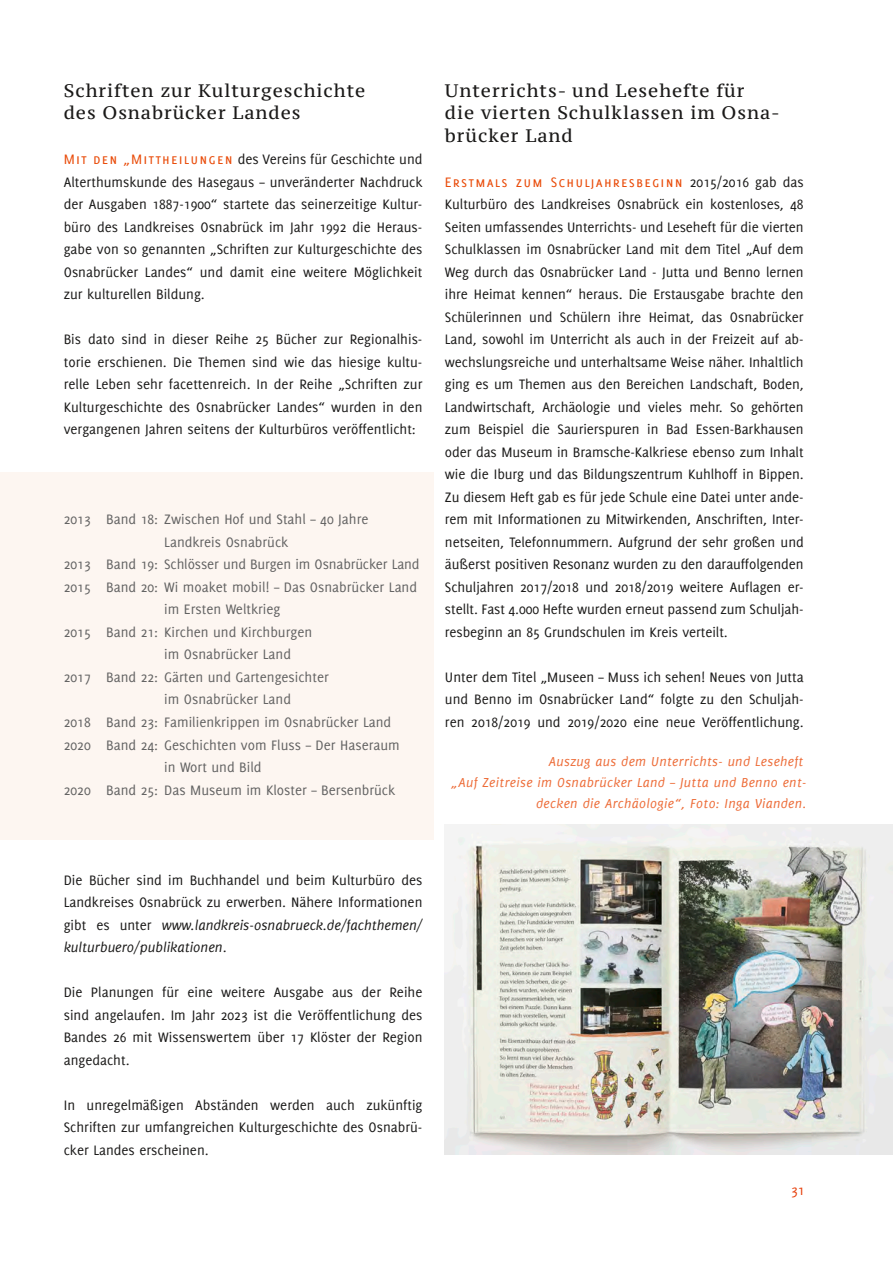
<style>
.page{position:relative;width:893px;height:1263px;background:#fff}
.page>*{position:absolute;margin:0;border:0;box-sizing:border-box;transform-origin:0 0}
.t1{font:18px/22.5px "PT Serif Caption";letter-spacing:.05em;color:#1a1918}
.t2{font:15px/22.5px "Delicious";color:#1a1918;text-align:justify}
.t3{font:15px "Delicious";color:#626262}
.t4{font:15px "Delicious Small Caps";letter-spacing:.075em;color:#e94b09}
.t5{font:15px "Delicious";color:#e63e0a}
.t6{font:italic 14.25px/21px "Delicious";letter-spacing:.025em;color:#ed6c38;text-align:right}
.s1{font-family:"Delicious Small Caps";color:#e94b09}
.s2{font-family:"Delicious";color:#1a1918}
.s3{font-style:italic}
</style>
<div class="page">
<div style="left:0;top:472px;width:434px;height:367px;background:#fdf6f1"></div>
<img style="left:445px;top:824px;width:448px;height:330px">
<p class="t1" style="left:64px;top:79px;width:303px">Schriften zur Kulturgeschichte des Osnabrücker Landes</p>
<p class="t2" style="left:64px;top:148px;width:360px"><span class="s1">Mit den „Mittheilungen</span> des Vereins für Geschichte und Alterthumskunde des Hasegaus – unveränderter Nachdruck der Ausgaben 1887-1900“ startete das seinerzeitige Kultur&shy;büro des Landkreises Osnabrück im Jahr 1992 die Heraus&shy;gabe von so genannten „Schriften zur Kulturgeschichte des Osnabrücker Landes“ und damit eine weitere Möglichkeit zur kulturellen Bildung.</p>
<p class="t2" style="left:64px;top:328px;width:360px">Bis dato sind in dieser Reihe 25 Bücher zur Regionalhis&shy;torie erschienen. Die Themen sind wie das hiesige kultu&shy;relle Leben sehr facettenreich. In der Reihe „Schriften zur Kulturgeschichte des Osnabrücker Landes“ wurden in den vergangenen Jahren seitens der Kulturbüros veröffentlicht:</p>
<p class="t3" style="left:64px;top:511px;width:306px">2013 Band 18: Zwischen Hof und Stahl – 40 Jahre</p>
<p class="t3" style="left:164px;top:534px;width:126px">Landkreis Osnabrück</p>
<p class="t3" style="left:64px;top:556px;width:357px">2013 Band 19: Schlösser und Burgen im Osnabrücker Land</p>
<p class="t3" style="left:64px;top:579px;width:355px">2015 Band 20: Wi moaket mobil! – Das Osnabrücker Land</p>
<p class="t3" style="left:164px;top:601px;width:118px">im Ersten Weltkrieg</p>
<p class="t3" style="left:64px;top:624px;width:250px">2015 Band 21: Kirchen und Kirchburgen</p>
<p class="t3" style="left:164px;top:646px;width:128px">im Osnabrücker Land</p>
<p class="t3" style="left:64px;top:669px;width:267px">2017 Band 22: Gärten und Gartengesichter</p>
<p class="t3" style="left:164px;top:691px;width:128px">im Osnabrücker Land</p>
<p class="t3" style="left:64px;top:714px;width:329px">2018 Band 23: Familienkrippen im Osnabrücker Land</p>
<p class="t3" style="left:64px;top:736px;width:338px">2020 Band 24: Geschichten vom Fluss – Der Haseraum</p>
<p class="t3" style="left:164px;top:759px;width:99px">in Wort und Bild</p>
<p class="t3" style="left:64px;top:781px;width:333px">2020 Band 25: Das Museum im Kloster – Bersenbrück</p>
<p class="t1" style="left:445px;top:79px;width:336px">Unterrichts- und Lesehefte für<br>die vierten Schulklassen im Osna&shy;brücker Land</p>
<p class="t4" style="left:445px;top:174px;width:360px">Erstmals zum Schuljahresbeginn <span class="s2">2015/2016 gab das</span></p>
<p class="t2" style="left:445px;top:193px;width:360px">Kulturbüro des Landkreises Osnabrück ein kostenloses, 48<br>Seiten umfassendes Unterrichts- und Leseheft für die vierten Schulklassen im Osnabrücker Land mit dem Titel „Auf dem Weg durch das Osnabrücker Land - Jutta und Benno lernen ihre Heimat kennen“ heraus. Die Erstausgabe brachte den Schülerinnen und Schülern ihre Heimat, das Osnabrücker Land, sowohl im Unterricht als auch in der Freizeit auf ab&shy;wechslungsreiche und unterhaltsame Weise näher. Inhaltlich ging es um Themen aus den Bereichen Landschaft, Boden, Landwirtschaft, Archäologie und vieles mehr. So gehörten zum Beispiel die Saurierspuren in Bad Essen-Barkhausen oder das Museum in Bramsche-Kalkriese ebenso zum Inhalt wie die Iburg und das Bildungszentrum Kuhlhoff in Bippen.<br>Zu diesem Heft gab es für jede Schule eine Datei unter ande&shy;rem mit Informationen zu Mitwirkenden, Anschriften, Inter&shy;netseiten, Telefonnummern. Aufgrund der sehr großen und äußerst positiven Resonanz wurden zu den darauffolgenden Schuljahren 2017/2018 und 2018/2019 weitere Auflagen er&shy;stellt. Fast 4.000 Hefte wurden erneut passend zum Schuljah&shy;resbeginn an 85 Grundschulen im Kreis verteilt.</p>
<p class="t2" style="left:445px;top:666px;width:360px">Unter dem Titel „Museen – Muss ich sehen! Neues von Jutta und Benno im Osnabrücker Land“ folgte zu den Schuljah&shy;ren 2018/2019 und 2019/2020 eine neue Veröffentlichung.</p>
<p class="t6" style="left:452px;top:751px;width:356px">Auszug aus dem Unterrichts- und Leseheft<br>„Auf Zeitreise im Osnabrücker Land – Jutta und Benno ent&shy;decken die Archäologie“, Foto: Inga Vianden.</p>
<p class="t2" style="left:64px;top:868px;width:360px">Die Bücher sind im Buchhandel und beim Kulturbüro des Landkreises Osnabrück zu erwerben. Nähere Informationen gibt es unter <span class="s3">www.landkreis-osnabrueck.de/fachthemen/ kulturbuero/publikationen</span>.</p>
<p class="t2" style="left:64px;top:981px;width:360px">Die Planungen für eine weitere Ausgabe aus der Reihe sind angelaufen. Im Jahr 2023 ist die Veröffentlichung des Bandes 26 mit Wissenswertem über 17 Klöster der Region angedacht.</p>
<p class="t2" style="left:64px;top:1093px;width:360px">In unregelmäßigen Abständen werden auch zukünftig Schriften zur umfangreichen Kulturgeschichte des Osnabrü&shy;cker Landes erscheinen.</p>
<p class="t5" style="left:791px;top:1182px;width:15px">31</p>
</div>
